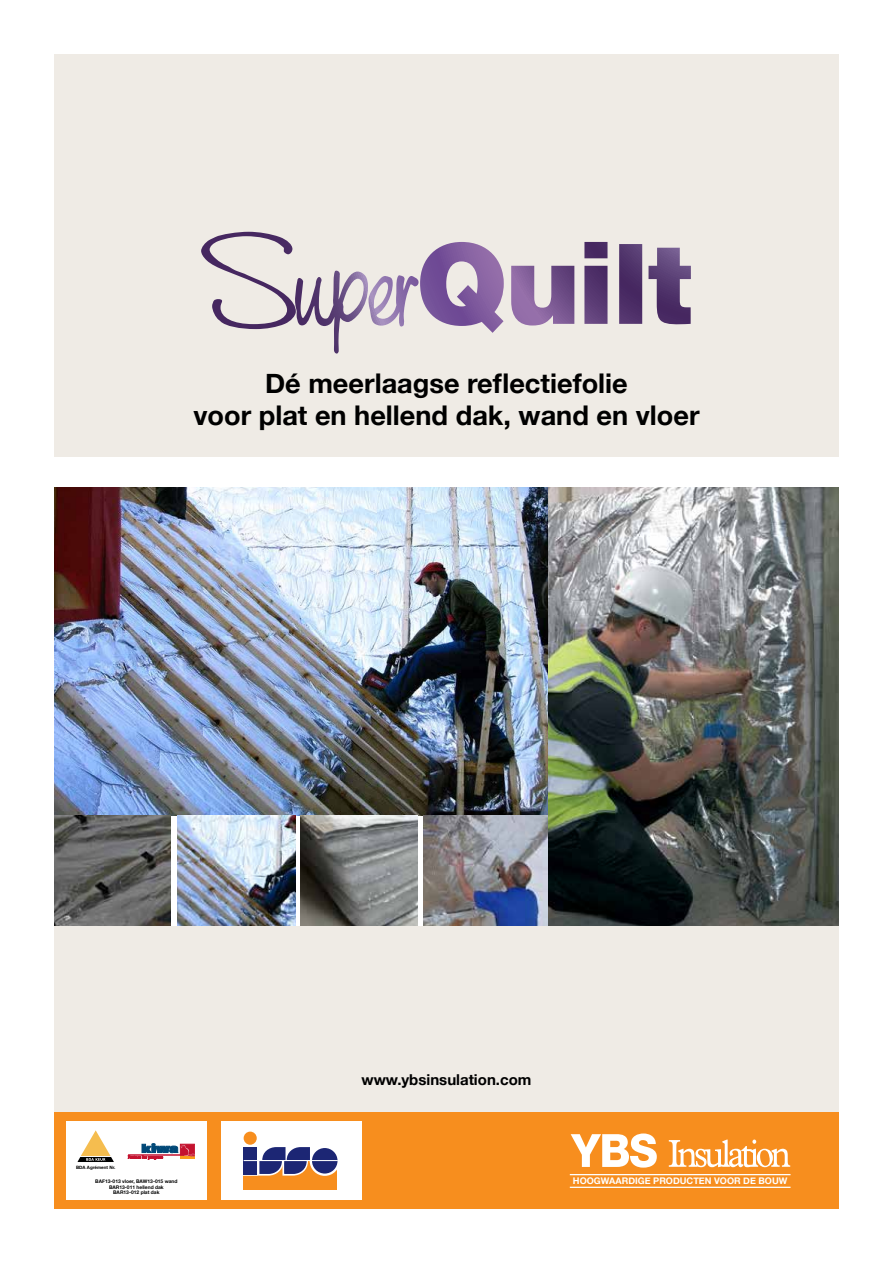
<style>
.page{position:relative;width:893px;height:1263px;background:#fff}
.page>*{position:absolute;margin:0;border:0;box-sizing:border-box;transform-origin:0 0}
.t1{font:700 27.15px/32.5px "Helvetica Neue";color:#000;text-align:center}
.t2{font:700 15px "Helvetica Neue";color:#000}
.t3{font:700 9.15px "Helvetica Neue";color:#fff}
.t4{font:700 4.95px/6px "Helvetica Neue";color:#000;text-align:center}
.t5{font:700 4.5px "Helvetica Neue";color:#000}
</style>
<div class="page">
<div style="left:54px;top:54px;width:785px;height:402px;background:#efebe5"></div>
<div style="left:54px;top:712px;width:785px;height:403px;background:#efebe5"></div>
<div style="left:54px;top:1112px;width:785px;height:97px;background:#f78e1e"></div>
<img style="left:54px;top:488px;width:494px;height:328px">
<img style="left:177px;top:816px;width:118px;height:110px">
<img style="left:300px;top:816px;width:118px;height:110px">
<img style="left:423px;top:816px;width:125px;height:110px">
<svg style="left:201px;top:232px;width:490px;height:122px"></svg>
<svg style="left:571px;top:1133px;width:86px;height:34px"></svg>
<svg style="left:669px;top:1139px;width:121px;height:28px"></svg>
<hr style="left:570px;top:1174px;width:220px;height:1px;background:#fff">
<hr style="left:570px;top:1187px;width:220px;height:1px;background:#fff">
<img style="left:548px;top:488px;width:291px;height:438px">
<img style="left:54px;top:816px;width:117px;height:110px">
<div style="left:66px;top:1121px;width:141px;height:79px;background:#fff"></div>
<svg style="left:128px;top:1143px;width:66px;height:16px"></svg>
<svg style="left:77px;top:1130px;width:37px;height:32px"></svg>
<div style="left:221px;top:1121px;width:140px;height:79px;background:#fff"></div>
<div style="left:244px;top:1161px;width:93px;height:28px;background:#f78e1e"></div>
<div style="left:244px;top:1131px;width:13px;height:14px;background:#f78e1e;border-radius:50%"></div>
<svg style="left:311px;top:1147px;width:28px;height:28px"></svg>
<div style="left:310px;top:1146px;width:30px;height:30px;border:2px solid #fff;border-radius:50%"></div>
<svg style="left:258px;top:1147px;width:52px;height:29px"></svg>
<svg style="left:243px;top:1160px;width:15px;height:16px"></svg>
<div style="left:244px;top:1147px;width:13px;height:13px;background:#1c2674"></div>
<div style="left:244px;top:1161px;width:13px;height:13px;background:#1c2674"></div>
<hr style="left:244px;top:1160px;width:94px;height:1px;background:#fff">
<h1 class="t1" style="left:193px;top:366px;width:508px">Dé meerlaagse reflectiefolie<br>voor plat en hellend dak, wand en vloer</h1>
<p class="t5" style="left:76px;top:1165px;width:41px">BDA Agrément Nr.</p>
<h2 class="t2" style="left:361px;top:1071px;width:171px">www.ybsinsulation.com</h2>
<p class="t4" style="left:95px;top:1178px;width:84px">BAF13-013 vloer, BAW13-015 wand</p>
<h3 class="t3" style="left:573px;top:1175px;width:216px">HOOGWAARDIGE PRODUCTEN VOOR DE BOUW</h3>
<p class="t4" style="left:109px;top:1184px;width:56px">BAR13-011 hellend dak<br>BAR13-012 plat dak</p>
</div>
